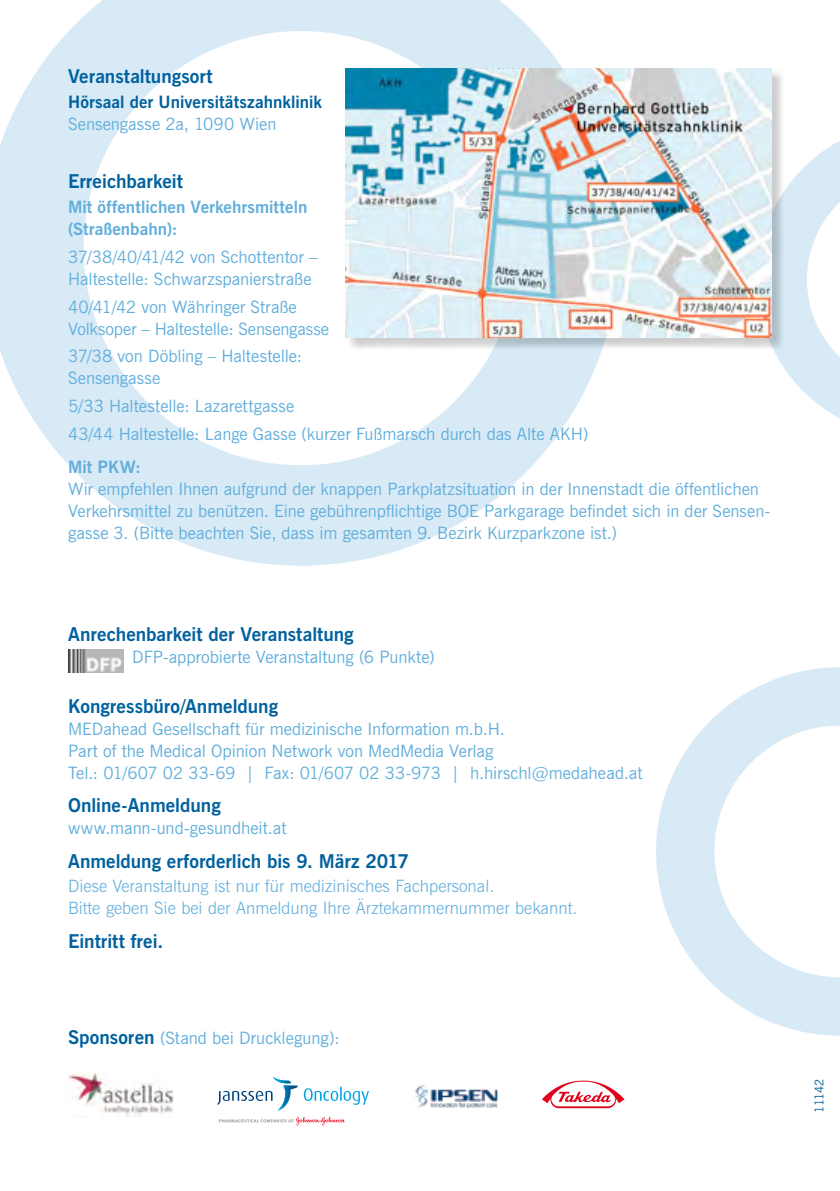
<style>
.page{position:relative;width:840px;height:1191px;background:#fff}
.page>*{position:absolute;margin:0;border:0;box-sizing:border-box;transform-origin:0 0}
.t1{font:700 19px "News Gothic BT";color:#00619e}
.t2{font:17px/22px "News Gothic BT";color:#61aedc}
.t3{font:300 17px/22px "News Gothic BT";color:#61aedc}
.t4{font:700 17px/22px "News Gothic BT";letter-spacing:.005em;color:#61aedc}
.t5{font:700 17px "News Gothic BT";letter-spacing:.005em;color:#00619e}
.t6{font:12px "News Gothic BT";letter-spacing:-.06em;color:#00619e}
.s1{font-weight:700;font-size:19px;color:#00619e}
</style>
<div class="page">
<svg style="left:771px;top:68px;width:68px;height:350px"></svg>
<svg style="left:0;top:0;width:602px;height:566px"></svg>
<img style="left:68px;top:649px;width:56px;height:23px">
<img style="left:415px;top:1084px;width:82px;height:25px">
<img style="left:68px;top:1071px;width:105px;height:46px">
<svg style="left:542px;top:1080px;width:82px;height:28px"></svg>
<svg style="left:219px;top:1116px;width:125px;height:9px"></svg>
<svg style="left:303px;top:1086px;width:66px;height:18px"></svg>
<svg style="left:217px;top:1076px;width:80px;height:34px"></svg>
<svg style="left:656px;top:667px;width:183px;height:368px"></svg>
<div style="left:348px;top:70px;width:436px;height:280px;background:#000;opacity:.2"></div>
<img style="left:345px;top:68px;width:426px;height:269px">
<p class="t1" style="left:68px;top:65px;width:146px">Veranstaltungsort</p>
<p class="t5" style="left:68px;top:92px;width:255px">Hörsaal der Universitätszahnklinik</p>
<p class="t2" style="left:68px;top:113px;width:210px">Sensengasse 2a, 1090 Wien</p>
<p class="t1" style="left:68px;top:170px;width:116px">Erreichbarkeit</p>
<p class="t4" style="left:68px;top:196px;width:241px">Mit öffentlichen Verkehrsmitteln (Straßenbahn):</p>
<p class="t2" style="left:68px;top:246px;width:251px">37/38/40/41/42 von Schottentor –<br>Haltestelle: Schwarzspanierstraße</p>
<p class="t2" style="left:68px;top:295px;width:262px">40/41/42 von Währinger Straße<br>Volksoper – Haltestelle: Sensengasse</p>
<p class="t2" style="left:68px;top:345px;width:235px">37/38 von Döbling – Haltestelle:<br>Sensengasse</p>
<p class="t2" style="left:68px;top:392px;width:521px;line-height:27.6px">5/33 Haltestelle: Lazarettgasse<br>43/44 Haltestelle: Lange Gasse (kurzer Fußmarsch durch das Alte AKH)</p>
<p class="t4" style="left:68px;top:456px;width:74px">Mit PKW:</p>
<p class="t2" style="left:68px;top:478px;width:703px">Wir empfehlen Ihnen aufgrund der knappen Parkplatzsituation in der Innenstadt die öffentlichen<br>Verkehrsmittel zu benützen. Eine gebührenpflichtige BOE Parkgarage befindet sich in der Sensen&shy;gasse 3. (Bitte beachten Sie, dass im gesamten 9. Bezirk Kurzparkzone ist.)</p>
<p class="t1" style="left:68px;top:622px;width:287px">Anrechenbarkeit der Veranstaltung</p>
<p class="t2" style="left:132px;top:645px;width:304px">DFP-approbierte Veranstaltung (6 Punkte)</p>
<p class="t1" style="left:68px;top:694px;width:211px">Kongressbüro/Anmeldung</p>
<p class="t2" style="left:68px;top:717px;width:575px">MEDahead Gesellschaft für medizinische Information m.b.H.<br>Part of the Medical Opinion Network von MedMedia Verlag<br>Tel.: 01/607 02 33-69 | Fax: 01/607 02 33-973 | h.hirschl@medahead.at</p>
<p class="t1" style="left:68px;top:794px;width:154px">Online-Anmeldung</p>
<p class="t2" style="left:68px;top:817px;width:220px">www.mann-und-gesundheit.at</p>
<p class="t1" style="left:68px;top:849px;width:342px">Anmeldung erforderlich bis 9. März 2017</p>
<p class="t3" style="left:68px;top:875px;width:510px">Diese Veranstaltung ist nur für medizinisches Fachpersonal.<br>Bitte geben Sie bei der Anmeldung Ihre Ärztekammernummer bekannt.</p>
<p class="t1" style="left:68px;top:929px;width:96px">Eintritt frei.</p>
<p class="t2" style="left:68px;top:1027px;width:273px"><span class="s1">Sponsoren</span> (Stand bei Drucklegung):</p>
<p class="t6" style="left:811px;top:1112px;width:35px;rotate:-90deg">11142</p>
</div>
